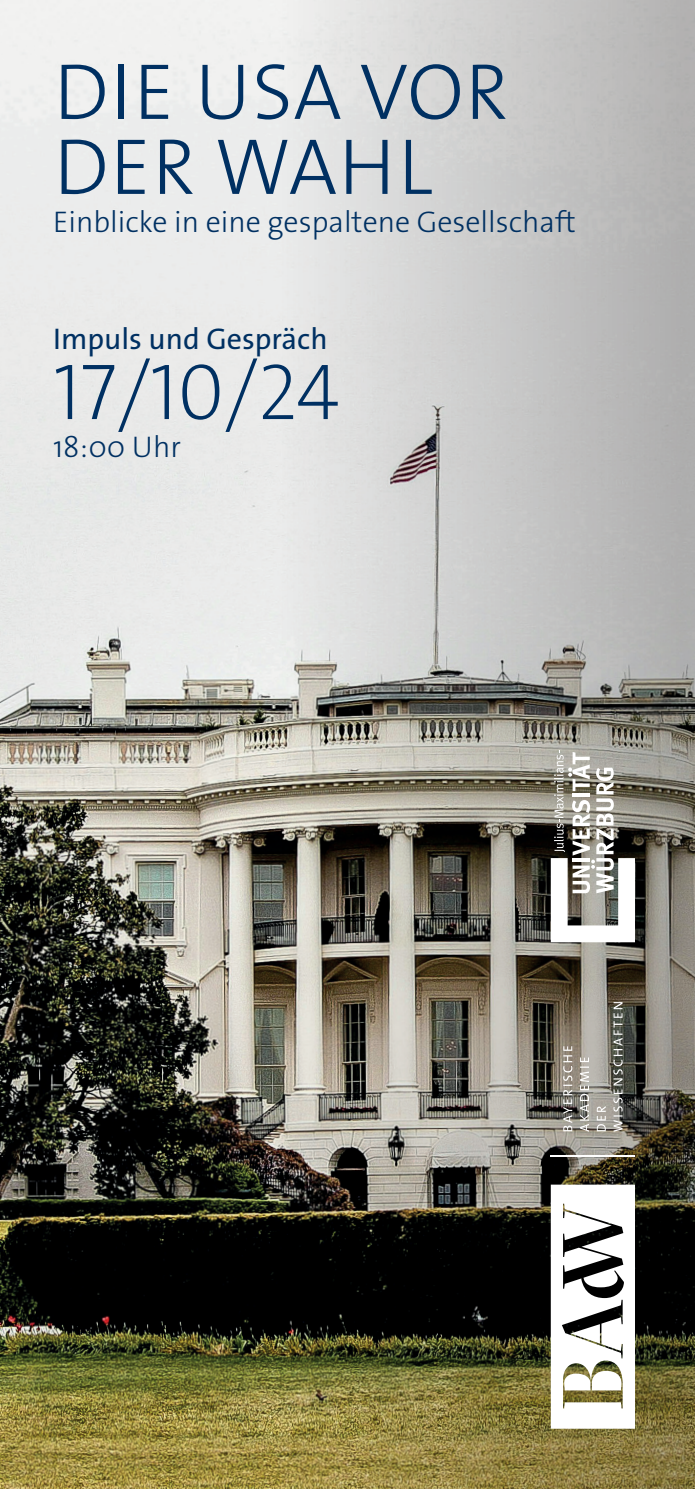
<style>
.page{position:relative;width:695px;height:1489px;background:#fff}
.page>*{position:absolute;margin:0;border:0;box-sizing:border-box;transform-origin:0 0}
.t1{font:300 80px/75px "The Sans Os F";letter-spacing:.02em;color:#003062}
.t2{font:200 80px "The Sans Os F";color:#003062}
.t3{font:300 30px "The Sans Os F";color:#003062}
.t4{font:30px "The Sans Os F";color:#003062}
</style>
<div class="page">
<img style="left:0;top:0;width:242px;height:1488px">
<img style="left:242px;top:0;width:452px;height:1488px">
<svg style="left:550px;top:750px;width:85px;height:192px"></svg>
<hr style="left:550px;top:1155px;width:85px;height:1px;background:#fff">
<svg style="left:613px;top:1002px;width:9px;height:129px"></svg>
<svg style="left:596px;top:1105px;width:9px;height:26px"></svg>
<svg style="left:580px;top:1057px;width:9px;height:74px"></svg>
<svg style="left:563px;top:1046px;width:9px;height:85px"></svg>
<svg style="left:550px;top:1184px;width:85px;height:244px"></svg>
<h1 class="t1" style="left:54px;top:55px;width:456px">DIE USA VOR<br>DER WAHL</h1>
<p class="t3" style="left:53px;top:202px;width:524px">Einblicke in eine gespaltene Gesellschaft</p>
<p class="t4" style="left:53px;top:319px;width:276px">Impuls und Gespräch</p>
<h1 class="t2" style="left:53px;top:340px;width:288px">17/10/24</h1>
<p class="t3" style="left:53px;top:428px;width:129px">18:00 Uhr</p>
</div>
